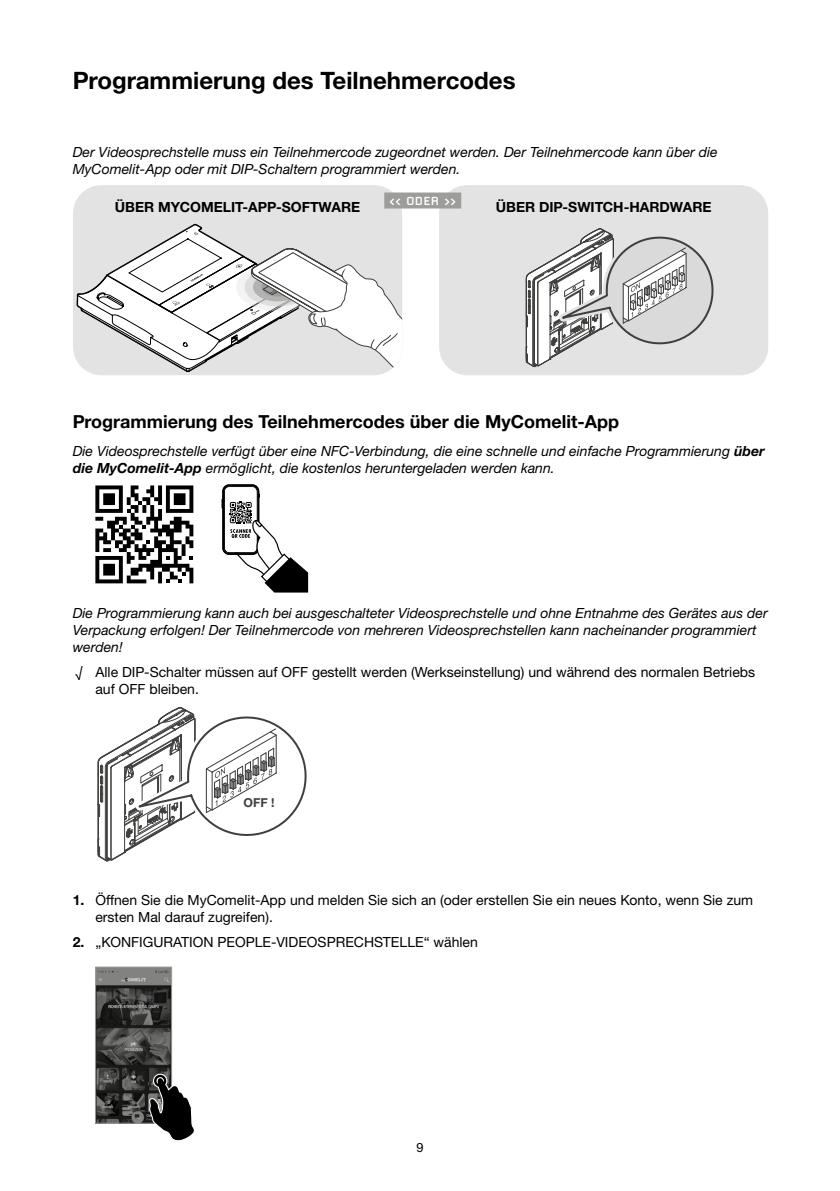
<style>
.page{position:relative;width:840px;height:1191px;background:#fff}
.page>*{position:absolute;margin:0;border:0;box-sizing:border-box;transform-origin:0 0}
.t1{font:700 24px "Helvetica Neue LTW1 G";color:#000}
.t2{font:700 18px "Helvetica Neue LTW1 G";color:#000}
.t3{font:italic 14px/16.8px "Helvetica Neue LTW1 G";color:#000}
.t4{font:14px/16.8px "Helvetica Neue LTW1 G";color:#000}
.t5{font:700 14px "Helvetica Neue LTW1 G";color:#000}
.t6{font:700 14px "Carbon";color:#fff}
.t7{font:12.8px "Helvetica Neue LTW1 G";color:#000}
.t8{font:700 12.4px "Helvetica Neue LTW1 G";color:#3f3f3e}
.s1{font-weight:700}
</style>
<div class="page">
<div style="left:73px;top:185px;width:329px;height:190px;background:#e3e3e3;border-radius:28px"></div>
<div style="left:439px;top:185px;width:328px;height:190px;background:#e3e3e3;border-radius:28px"></div>
<svg style="left:77px;top:224px;width:325px;height:151px"></svg>
<svg style="left:525px;top:228px;width:189px;height:139px"></svg>
<div style="left:384px;top:192px;width:77px;height:16px;background:#9d9d9c"></div>
<svg style="left:95px;top:485px;width:98px;height:98px"></svg>
<svg style="left:221px;top:484px;width:87px;height:108px"></svg>
<svg style="left:97px;top:707px;width:210px;height:155px"></svg>
<img style="left:97px;top:969px;width:73px;height:152px">
<div style="left:95px;top:967px;width:77px;height:156px;border:1px solid #9d9d9c"></div>
<svg style="left:149px;top:1073px;width:44px;height:68px"></svg>
<h1 class="t1" style="left:73px;top:66px;width:444px">Programmierung des Teilnehmercodes</h1>
<p class="t3" style="left:73px;top:143px;width:646px">Der Videosprechstelle muss ein Teilnehmercode zugeordnet werden. Der Teilnehmercode kann über die<br>MyComelit-App oder mit DIP-Schaltern programmiert werden.</p>
<p class="t6" style="left:389px;top:193px;width:69px">&lt;&lt; ODER &gt;&gt;</p>
<p class="t5" style="left:115px;top:198px;width:247px">ÜBER MYCOMELIT-APP-SOFTWARE</p>
<p class="t5" style="left:495px;top:198px;width:217px">ÜBER DIP-SWITCH-HARDWARE</p>
<p class="t2" style="left:73px;top:410px;width:547px">Programmierung des Teilnehmercodes über die MyComelit-App</p>
<p class="t3" style="left:73px;top:443px;width:693px">Die Videosprechstelle verfügt über eine NFC-Verbindung, die eine schnelle und einfache Programmierung <span class="s1">über die MyComelit-App</span> ermöglicht, die kostenlos heruntergeladen werden kann.</p>
<p class="t3" style="left:73px;top:604px;width:696px">Die Programmierung kann auch bei ausgeschalteter Videosprechstelle und ohne Entnahme des Gerätes aus der<br>Verpackung erfolgen! Der Teilnehmercode von mehreren Videosprechstellen kann nacheinander programmiert werden!</p>
<p class="t4" style="left:95px;top:663px;width:661px;text-indent:-20px">√ Alle DIP-Schalter müssen auf OFF gestellt werden (Werkseinstellung) und während des normalen Betriebs auf OFF bleiben.</p>
<p class="t8" style="left:243px;top:795px;width:33px">OFF !</p>
<p class="t4" style="left:95px;top:891px;width:659px;text-indent:-23px"><span class="s1">1.</span> Öffnen Sie die MyComelit-App und melden Sie sich an (oder erstellen Sie ein neues Konto, wenn Sie zum ersten Mal darauf zugreifen).</p>
<p class="t4" style="left:73px;top:933px;width:406px"><span class="s1">2.</span> „KONFIGURATION PEOPLE-VIDEOSPRECHSTELLE“ wählen</p>
<p class="t7" style="left:416px;top:1139px;width:9px">9</p>
</div>
